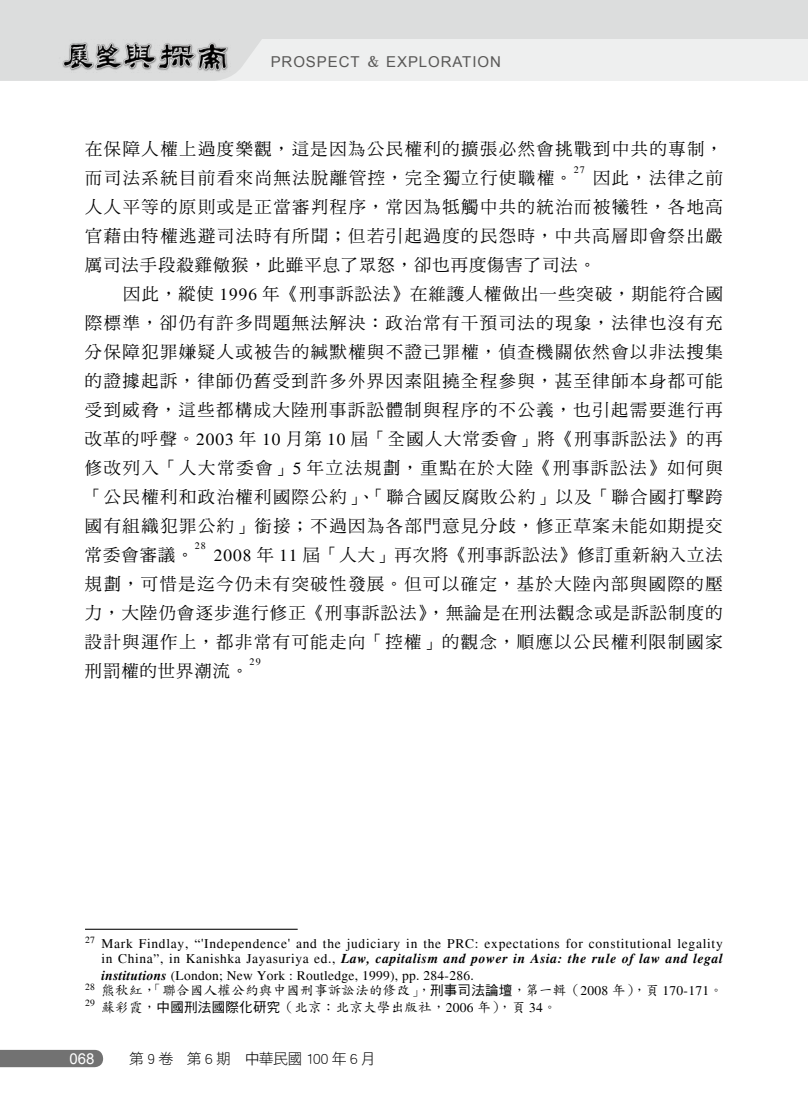
<style>
.page{position:relative;width:808px;height:1106px;background:#fff}
.page>*{position:absolute;margin:0;border:0;box-sizing:border-box;transform-origin:0 0}
.t1{font:17.25px/29px "DF Ming Std W5";letter-spacing:.09em;color:#000;text-align:justify}
.t2{font:15px "Arial";letter-spacing:.06em;color:#595857}
.t3{font:15px "DF Hei Std W3";letter-spacing:-.05em;color:#000}
.t4{font:15px "Arial";color:#fff}
.t5{font:13.5px/15px "Times";letter-spacing:.05em;color:#000;text-align:right}
.t6{font:13.5px/16.5px "DF Kai Shu Std W5";letter-spacing:.02em;color:#000}
.t7{font:13.5px "Times";letter-spacing:.02em;color:#000}
.t8{font:10.05px "Times";color:#000}
.s1{font-family:"DF Kai Shu Std W7"}
.s2{font-family:"Times"}
.s3{font-weight:700;font-style:italic}
.s4{font-family:"DF Hei Std W5"}
</style>
<div class="page">
<svg style="left:0;top:1049px;width:103px;height:18px;background:#7a7a7a"></svg>
<div style="left:0;top:29px;width:808px;height:52px;background:#eeefef"></div>
<div style="left:0;top:0;width:262px;height:81px;background:#dcdddd"></div>
<img style="left:58px;top:39px;width:172px;height:33px">
<div style="left:228px;top:0;width:580px;height:39px;background:#dcdddd"></div>
<hr style="left:85px;top:928px;width:213px;height:1px;background:#000">
<p class="t2" style="left:271px;top:52px;width:232px">PROSPECT <span class="s1">＆</span> EXPLORATION</p>
<p class="t1" style="left:85px;top:134px;width:639px">在保障人權上過度樂觀，這是因為公民權利的擴張必然會挑戰到中共的專制，而司法系統目前看來尚無法脫離管控，完全獨立行使職權。</p>
<p class="t8" style="left:574px;top:163px;width:13px">27</p>
<p class="t1" style="left:85px;top:163px;width:639px;text-indent:508px">因此，法律之前人人平等的原則或是正當審判程序，常因為牴觸中共的統治而被犧牲，各地高官藉由特權逃避司法時有所聞；但若引起過度的民怨時，中共高層即會祭出嚴厲司法手段殺雞儆猴，此雖平息了眾怒，卻也再度傷害了司法。</p>
<p class="t1" style="left:85px;top:279px;width:640px;text-indent:38px">因此，縱使 <span class="s2">1996</span> 年《刑事訴訟法》在維護人權做出一些突破，期能符合國際標準，卻仍有許多問題無法解決：政治常有干預司法的現象，法律也沒有充分保障犯罪嫌疑人或被告的緘默權與不證己罪權，偵查機關依然會以非法搜集的證據起訴，律師仍舊受到許多外界因素阻撓全程參與，甚至律師本身都可能受到威脅，這些都構成大陸刑事訴訟體制與程序的不公義，也引起需要進行再改革的呼聲。<span class="s2">2003</span> 年 <span class="s2">10</span> 月第 <span class="s2">10</span> 屆「全國人大常委會」將《刑事訴訟法》的再修改列入「人大常委會」<span class="s2">5</span> 年立法規劃，重點在於大陸《刑事訴訟法》如何與「公民權利和政治權利國際公約」、「聯合國反腐敗公約」以及「聯合國打擊跨國有組織犯罪公約」銜接；不過因為各部門意見分歧，修正草案未能如期提交常委會審議。</p>
<p class="t8" style="left:195px;top:540px;width:13px">28</p>
<p class="t1" style="left:85px;top:540px;width:639px;text-indent:129px"><span class="s2">2008</span> 年 <span class="s2">11</span> 屆「人大」再次將《刑事訴訟法》修訂重新納入立法規劃，可惜是迄今仍未有突破性發展。但可以確定，基於大陸內部與國際的壓力，大陸仍會逐步進行修正《刑事訴訟法》，無論是在刑法觀念或是訴訟制度的設計與運作上，都非常有可能走向「控權」的觀念，順應以公民權利限制國家刑罰權的世界潮流。</p>
<p class="t8" style="left:250px;top:656px;width:13px">29</p>
<p class="t5" style="left:85px;top:936px;width:639px"><sup>27</sup> Mark Findlay, “'Independence' and the judiciary in the PRC: expectations for constitutional legality in China”, in Kanishka Jayasuriya ed., <span class="s3">Law, capitalism and power in Asia: the rule of law and legal</span></p>
<p class="t7" style="left:102px;top:967px;width:374px"><span class="s3">institutions</span> (London; New York : Routledge, 1999), pp. 284-286.</p>
<p class="t6" style="left:85px;top:982px;width:639px"><sup>28</sup> 熊秋紅，「聯合國人權公約與中國刑事訴訟法的修改」，<span class="s4">刑事司法論壇</span>，第一輯（<span class="s2">2008</span> 年），頁 <span class="s2">170-171</span>。<br><sup>29</sup> 蘇彩霞，<span class="s4">中國刑法國際化研究</span>（北京：北京大學出版社，<span class="s2">2006</span> 年），頁 <span class="s2">34</span>。</p>
<p class="t4" style="left:69px;top:1048px;width:27px">068</p>
<p class="t3" style="left:129px;top:1050px;width:248px">第 9 卷　第 6 期　中華民國 100 年 6 月</p>
</div>
